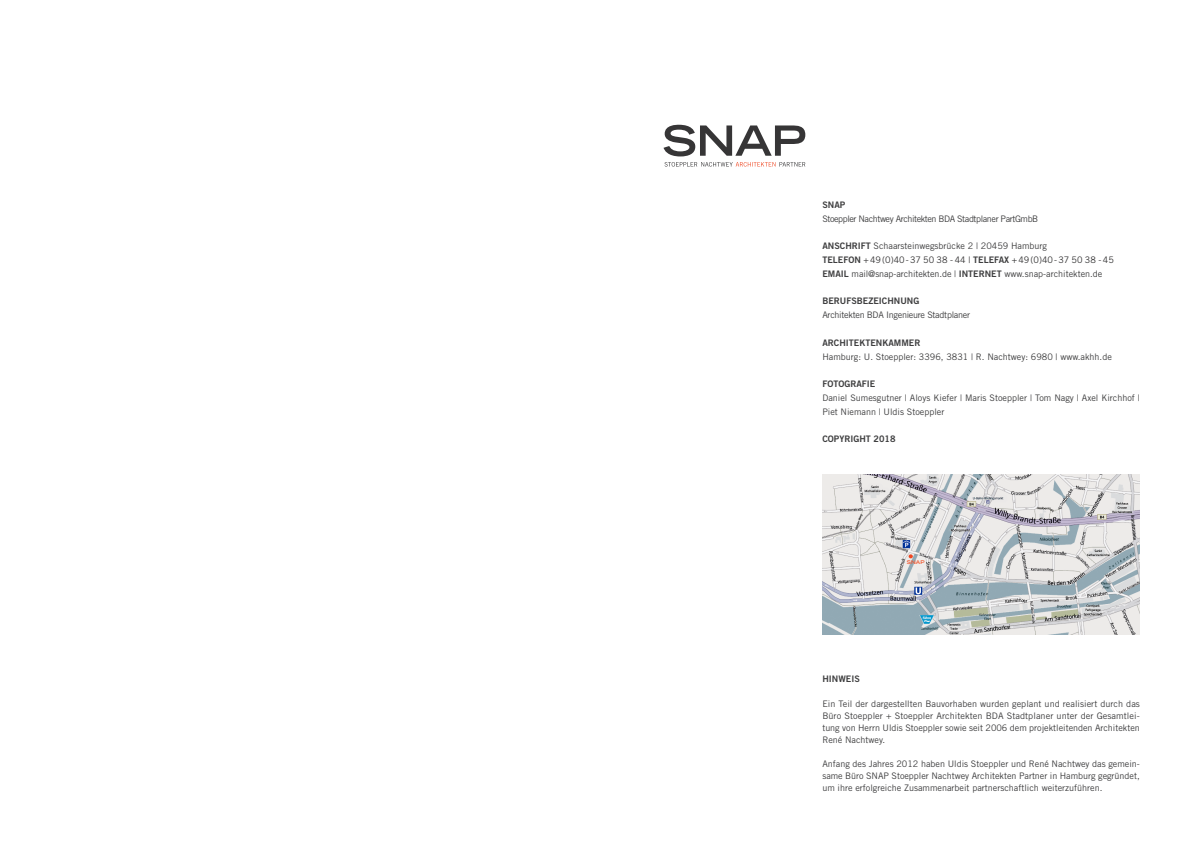
<style>
.page{position:relative;width:1191px;height:842px;background:#fff}
.page>*{position:absolute;margin:0;border:0;box-sizing:border-box;transform-origin:0 0}
.t1{font:9px/12px "Trade Gothic LT Std";color:#3e3e3f;text-align:justify}
.t2{font:9px "Trade Gothic LT Std Bd 2";color:#3e3e3f}
.t3{font:9px "Trade Gothic LT Std";letter-spacing:-.045em;color:#3e3e3f}
.t4{font:9px "Trade Gothic LT Std";letter-spacing:-.03em;color:#3e3e3f}
.t5{font:700 expanded 5px "Trade Gothic LT Std";color:#f0542b}
.s1{font-family:"Trade Gothic LT Std Bd 2"}
.s2{color:#363536}
</style>
<div class="page">
<svg style="left:663px;top:125px;width:142px;height:31px"></svg>
<svg style="left:664px;top:162px;width:141px;height:5px"></svg>
<img style="left:822px;top:474px;width:318px;height:160px">
<svg style="left:908px;top:554px;width:5px;height:4px"></svg>
<p class="t2" style="left:822px;top:199px;width:7px">SNAP</p>
<p class="t3" style="left:822px;top:213px;width:217px">Stoeppler Nachtwey Architekten BDA Stadtplaner PartGmbB</p>
<p class="t1" style="left:822px;top:239px;width:293px;line-height:13.8px;text-align:left"><span class="s1">ANSCHRIFT</span> Schaarsteinwegsbrücke 2 | 20459 Hamburg<br><span class="s1">TELEFON</span> <span class="s2">+49(0)40-37 50 38 - 44 |</span> <span class="s1">TELEFAX</span> <span class="s2">+49(0)40-37 50 38 - 45<br></span><span class="s1">EMAIL</span> mail@snap-architekten.de | <span class="s1">I NTERNET</span> www.snap-architekten.de</p>
<p class="t2" style="left:822px;top:296px;width:99px">BERUFSBEZEICHNUNG</p>
<p class="t4" style="left:822px;top:310px;width:149px">Architekten BDA I ngenieure Stadtplaner</p>
<p class="t2" style="left:822px;top:337px;width:100px">ARCHITEKTENKAMMER</p>
<p class="t1" style="left:822px;top:350px;width:291px">Hamburg: U. Stoeppler: 3396, 3831 | R. Nachtwey: 6980 | www.akhh.de</p>
<p class="t2" style="left:822px;top:378px;width:55px">FOTOGRAFIE</p>
<p class="t1" style="left:822px;top:391px;width:319px;line-height:13.8px">Daniel Sumesgutner | Aloys Kiefer | Maris Stoeppler | Tom Nagy | Axel Kirchhof |<br>Piet Niemann | Uldis Stoeppler</p>
<p class="t2" style="left:822px;top:434px;width:75px">COPYRIGHT 2018</p>
<p class="t5" style="left:906px;top:559px;width:19px">SNAP</p>
<p class="t2" style="left:822px;top:673px;width:39px">H INWEIS</p>
<p class="t1" style="left:822px;top:698px;width:319px">Ein Teil der dargestellten Bauvorhaben wurden geplant und realisiert durch das Büro Stoeppler + Stoeppler Architekten BDA Stadtplaner unter der Gesamtlei&shy;tung von Herrn Uldis Stoeppler sowie seit 2006 dem projektleitenden Architekten René Nachtwey.</p>
<p class="t1" style="left:822px;top:758px;width:319px">Anfang des Jahres 2012 haben Uldis Stoeppler und René Nachtwey das gemein&shy;same Büro SNAP Stoeppler Nachtwey Architekten Partner in Hamburg gegründet, um ihre erfolgreiche Zusammenarbeit partnerschaftlich weiterzuführen.</p>
</div>
